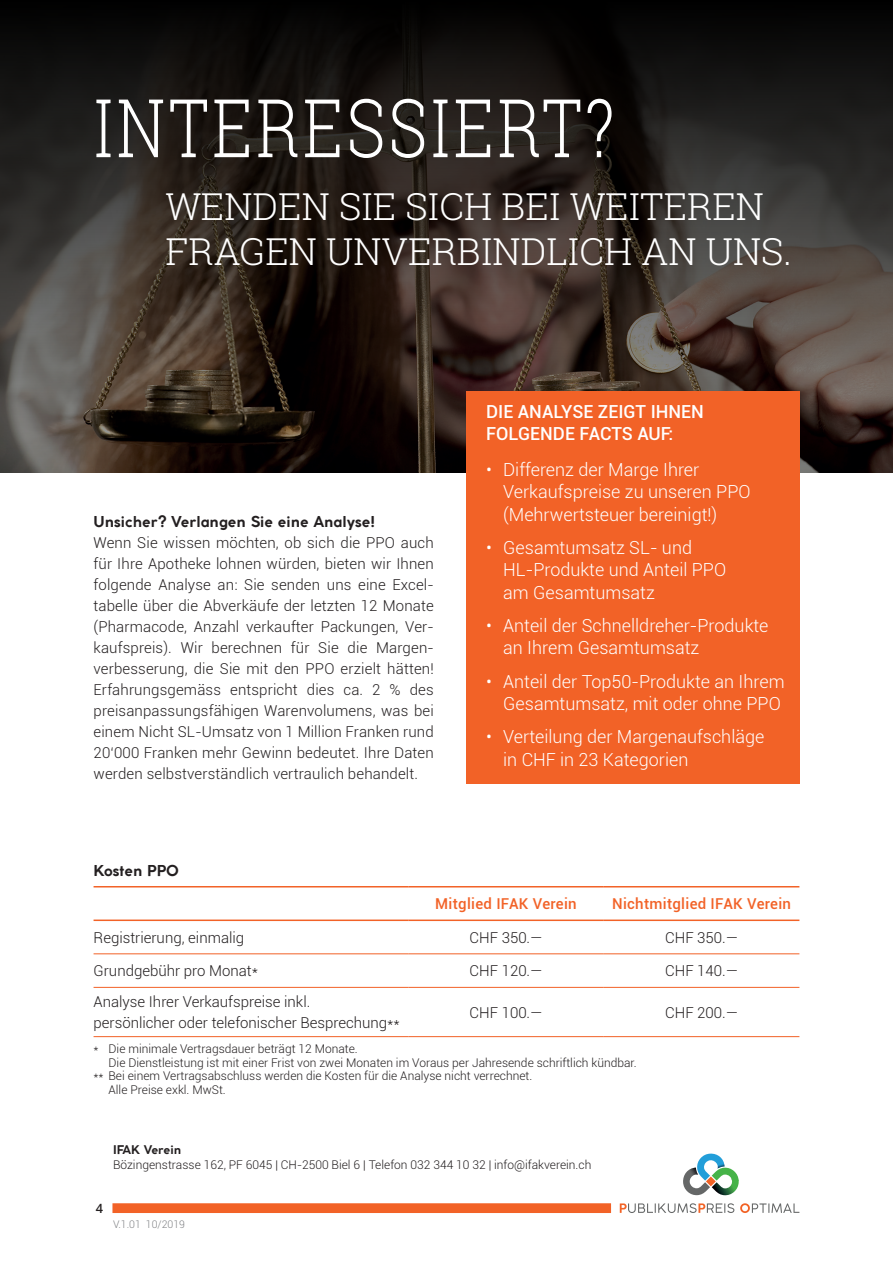
<style>
.page{position:relative;width:893px;height:1263px;background:#fff}
.page>*{position:absolute;margin:0;border:0;box-sizing:border-box;transform-origin:0 0}
.t1{font:300 81px "Roboto Slab";letter-spacing:.05em;color:#fff;scale:.8 1}
.t2{font:300 37.5px/45px "Roboto Slab";color:#fff}
.t3{font:300 18px/22.5px "Roboto";color:#fff}
.t4{font:500 18px/22.5px "Roboto";color:#fff}
.t5{font:300 15px/21px "Roboto";color:#231f20;text-align:justify}
.t6{font:700 15px "Coco Gothic";color:#231f20}
.t7{font:500 15px "Roboto";letter-spacing:.02em;color:#f26227}
.t8{font:600 12.75px "Open Sans";color:#231f20}
.t9{font:300 12px "Roboto";color:#231f20}
.t10{font:700 12px "Coco Gothic";color:#231f20}
.t11{font:300 10.5px "Roboto";color:#808285}
</style>
<div class="page">
<svg style="left:0;top:0;width:893px;height:472px;background:#2c2520"></svg>
<div style="left:466px;top:392px;width:333px;height:392px;background:#f26227"></div>
<div style="left:112px;top:1203px;width:499px;height:10px;background:#f26227"></div>
<hr style="left:94px;top:953px;width:314px;height:1px;background:#f26227">
<hr style="left:408px;top:953px;width:196px;height:1px;background:#f26227">
<hr style="left:604px;top:953px;width:195px;height:1px;background:#f26227">
<hr style="left:94px;top:987px;width:314px;height:1px;background:#f26227">
<hr style="left:408px;top:987px;width:196px;height:1px;background:#f26227">
<hr style="left:604px;top:987px;width:195px;height:1px;background:#f26227">
<hr style="left:94px;top:1036px;width:314px;height:1px;background:#f26227">
<hr style="left:408px;top:1036px;width:196px;height:1px;background:#f26227">
<hr style="left:604px;top:1036px;width:195px;height:1px;background:#f26227">
<hr style="left:94px;top:886px;width:314px;height:1px;background:#f26227">
<hr style="left:408px;top:886px;width:196px;height:1px;background:#f26227">
<hr style="left:604px;top:886px;width:195px;height:1px;background:#f26227">
<hr style="left:94px;top:919px;width:314px;height:2px;background:#f26227">
<hr style="left:408px;top:919px;width:196px;height:2px;background:#f26227">
<hr style="left:604px;top:919px;width:195px;height:2px;background:#f26227">
<svg style="left:620px;top:1203px;width:114px;height:10px"></svg>
<svg style="left:740px;top:1203px;width:59px;height:10px"></svg>
<svg style="left:683px;top:1153px;width:56px;height:42px"></svg>
<h1 class="t1" style="left:94px;top:72px;width:653px">INTERESSIERT?</h1>
<h2 class="t2" style="left:165px;top:183px;width:628px">WENDEN SIE SICH BEI WEITEREN<br>FRAGEN UNVERBINDLICH AN UNS.</h2>
<p class="t6" style="left:94px;top:510px;width:283px">Unsicher? Verlangen Sie eine Analyse!</p>
<p class="t5" style="left:94px;top:531px;width:342px">Wenn Sie wissen möchten, ob sich die PPO auch für Ihre Apotheke lohnen würden, bieten wir Ihnen folgende Analyse an: Sie senden uns eine Excel&shy;tabelle über die Abverkäufe der letzten 12 Monate (Pharmacode, Anzahl verkaufter Packungen, Ver&shy;kaufspreis). Wir berechnen für Sie die Margen&shy;verbesserung, die Sie mit den PPO erzielt hätten!<br>Erfahrungsgemäss entspricht dies ca. 2 % des preisanpassungsfähigen Warenvolumens, was bei einem Nicht SL-Umsatz von 1 Million Franken rund 20‘000 Franken mehr Gewinn bedeutet. Ihre Daten werden selbstverständlich vertraulich behandelt.</p>
<p class="t6" style="left:94px;top:859px;width:87px">Kosten PPO</p>
<p class="t4" style="left:486px;top:400px;width:219px">DIE ANALYSE ZEIGT IHNEN<br>FOLGENDE FACTS AUF:</p>
<p class="t3" style="left:503px;top:457px;width:249px;text-indent:-17px">• Differenz der Marge Ihrer<br>Verkaufspreise zu unseren PPO (Mehrwertsteuer bereinigt!)</p>
<p class="t3" style="left:503px;top:536px;width:224px;text-indent:-17px">• Gesamtumsatz SL- und<br>HL-Produkte und Anteil PPO am Gesamtumsatz</p>
<p class="t3" style="left:503px;top:614px;width:267px;text-indent:-17px">• Anteil der Schnelldreher-Produkte an Ihrem Gesamtumsatz</p>
<p class="t3" style="left:486px;top:669px;width:300px;text-align:right">• Anteil der Top50-Produkte an Ihrem<br>Gesamtumsatz, mit oder ohne PPO</p>
<p class="t3" style="left:503px;top:725px;width:263px;text-indent:-17px">• Verteilung der Margenaufschläge in CHF in 23 Kategorien</p>
<p class="t7" style="left:435px;top:893px;width:143px">Mitglied IFAK Verein</p>
<p class="t7" style="left:612px;top:893px;width:180px">Nichtmitglied IFAK Verein</p>
<p class="t5" style="left:94px;top:926px;width:152px">Registrierung, einmalig</p>
<p class="t5" style="left:470px;top:926px;width:74px">CHF 350.—</p>
<p class="t5" style="left:665px;top:926px;width:74px">CHF 350.—</p>
<p class="t5" style="left:94px;top:960px;width:166px">Grundgebühr pro Monat*</p>
<p class="t5" style="left:470px;top:960px;width:74px">CHF 120.—</p>
<p class="t5" style="left:665px;top:960px;width:74px">CHF 140.—</p>
<p class="t5" style="left:94px;top:991px;width:308px">Analyse Ihrer Verkaufspreise inkl.<br>persönlicher oder telefonischer Besprechung**</p>
<p class="t5" style="left:470px;top:1001px;width:74px">CHF 100.—</p>
<p class="t5" style="left:665px;top:1001px;width:74px">CHF 200.—</p>
<p class="t9" style="left:94px;top:1041px;width:266px">* Die minimale Vertragsdauer beträgt 12 Monate.</p>
<p class="t9" style="left:109px;top:1054px;width:530px">Die Dienstleistung ist mit einer Frist von zwei Monaten im Voraus per Jahresende schriftlich kündbar.</p>
<p class="t9" style="left:94px;top:1068px;width:440px">** Bei einem Vertragsabschluss werden die Kosten für die Analyse nicht verrechnet.</p>
<p class="t9" style="left:109px;top:1081px;width:119px">Alle Preise exkl. MwSt.</p>
<p class="t10" style="left:113px;top:1140px;width:70px">IFAK Verein</p>
<p class="t9" style="left:113px;top:1156px;width:480px">Bözingenstrasse 162, PF 6045 | CH-2500 Biel 6 | Telefon 032 344 10 32 | info@ifakverein.ch</p>
<p class="t8" style="left:96px;top:1199px;width:9px">4</p>
<p class="t11" style="left:113px;top:1217px;width:73px">V.1.01 10/2019</p>
</div>
